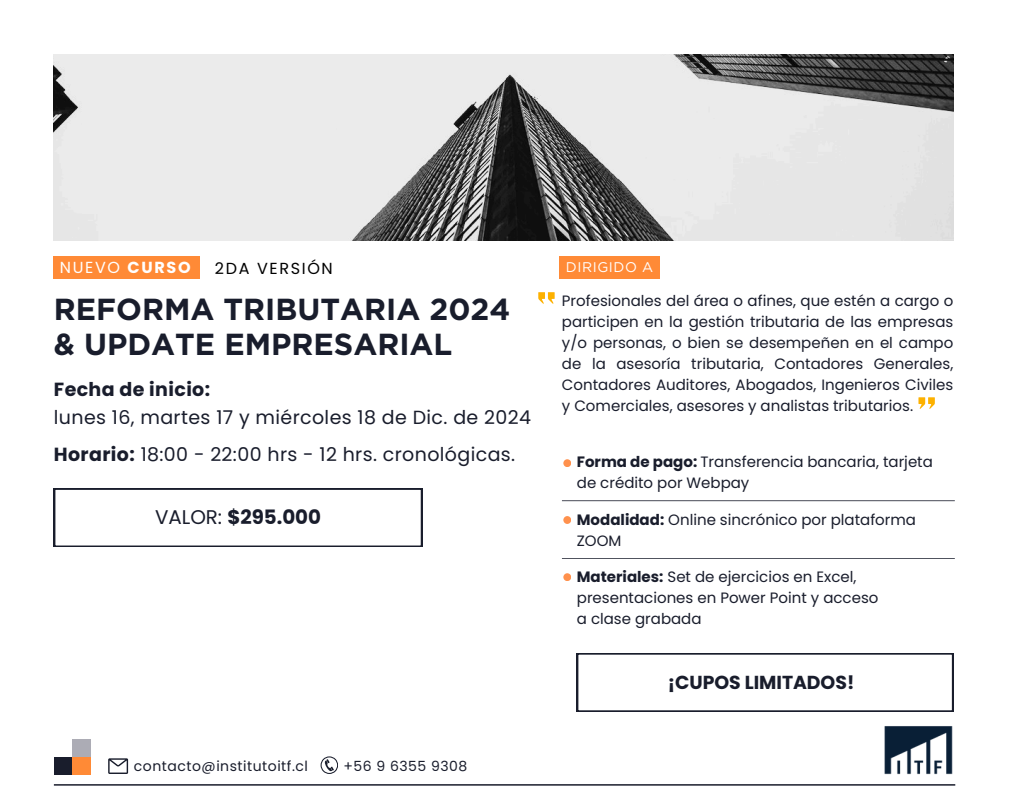
<style>
.page{position:relative;width:1013px;height:810px;background:#fff}
.page>*{position:absolute;margin:0;border:0;box-sizing:border-box;transform-origin:0 0}
.t1{font:700 30.4px/35.2px "Gotham";color:#191d2c}
.t2{font:700 19.8px "Poppins";color:#191d2c}
.t3{font:19px/28.5px "Poppins";letter-spacing:.02em;color:#191d2c}
.t4{font:700 18.8px "Poppins";color:#191d2c}
.t5{font:16px "Poppins";letter-spacing:.105em;color:#fff}
.t6{font:16px "Poppins";letter-spacing:.105em;color:#000}
.t7{font:15px/21px "Poppins";color:#191d2c}
.t8{font:14px "Poppins";letter-spacing:.035em;color:#191d2c}
.t9{font:14px "Gotham";letter-spacing:.04em;color:#fff}
.s1{font-weight:700}
.s2{font-weight:400}
</style>
<div class="page">
<div style="left:72px;top:740px;width:18px;height:17px;background:#acacb5"></div>
<div style="left:54px;top:757px;width:18px;height:18px;background:#191d2c"></div>
<div style="left:72px;top:757px;width:18px;height:18px;background:#ff8a36"></div>
<hr style="left:54px;top:784px;width:901px;height:2px;background:#191d2c">
<svg style="left:108px;top:758px;width:20px;height:16px"></svg>
<svg style="left:320px;top:756px;width:18px;height:18px"></svg>
<img style="left:884px;top:726px;width:69px;height:49px">
<img style="left:54px;top:54px;width:899px;height:186px">
<div style="left:53px;top:256px;width:146px;height:23px;background:#ff8a36"></div>
<div style="left:560px;top:257px;width:100px;height:22px;background:#ff8a36"></div>
<svg style="left:538px;top:292px;width:16px;height:12px"></svg>
<svg style="left:918px;top:397px;width:16px;height:12px"></svg>
<div style="left:563px;top:459px;width:8px;height:8px;background:#ff914d;border-radius:50%"></div>
<div style="left:563px;top:516px;width:8px;height:8px;background:#ff914d;border-radius:50%"></div>
<div style="left:563px;top:573px;width:8px;height:8px;background:#ff914d;border-radius:50%"></div>
<hr style="left:562px;top:500px;width:392px;height:1px;background:#191d2c">
<hr style="left:562px;top:558px;width:392px;height:1px;background:#191d2c">
<svg style="left:54px;top:488px;width:368px;height:59px"></svg>
<svg style="left:577px;top:653px;width:376px;height:59px"></svg>
<p class="t6" style="left:215px;top:257px;width:119px">2DA VERSIÓN</p>
<h1 class="t5" style="left:60px;top:256px;width:132px">NUEVO <span class="s1">CURSO</span></h1>
<p class="t1" style="left:54px;top:291px;width:458px">REFORMA TRIBUTARIA 2024 &amp; UPDATE EMPRESARIAL</p>
<h4 class="t3" style="left:54px;top:375px;width:478px"><span class="s1">Fecha de inicio:<br></span>lunes 16, martes 17 y miércoles 18 de Dic. de 2024</h4>
<h6 class="t3" style="left:54px;top:441px;width:463px"><span class="s1">Horario:</span> 18:00 - 22:00 hrs - 12 hrs. cronológicas.</h6>
<h6 class="t2" style="left:155px;top:503px;width:167px"><span class="s2">VALOR:</span> $295.000</h6>
<p class="t8" style="left:134px;top:756px;width:175px">contacto@institutoitf.cl</p>
<h5 class="t8" style="left:343px;top:757px;width:125px">+56 9 6355 9308</h5>
<p class="t9" style="left:566px;top:259px;width:89px">DIRIGIDO A</p>
<h4 class="t7" style="left:562px;top:290px;width:393px;text-align:justify">Profesionales del área o afines, que estén a cargo o participen en la gestión tributaria de las empresas y/o personas, o bien se desempeñen en el campo de la asesoría tributaria, Contadores Generales, Contadores Auditores, Abogados, Ingenieros Civiles y Comerciales, asesores y analistas tributarios.</h4>
<h3 class="t7" style="left:577px;top:451px;width:357px"><span class="s1">Forma de pago:</span> Transferencia bancaria, tarjeta de crédito por Webpay</h3>
<h6 class="t7" style="left:577px;top:510px;width:341px"><span class="s1">Modalidad:</span> Online sincrónico por plataforma<br>ZOOM</h6>
<h6 class="t7" style="left:577px;top:566px;width:303px"><span class="s1">Materiales:</span> Set de ejercicios en Excel, presentaciones en Power Point y acceso a clase grabada</h6>
<h2 class="t4" style="left:667px;top:669px;width:188px">¡CUPOS LIMITADOS!</h2>
</div>
